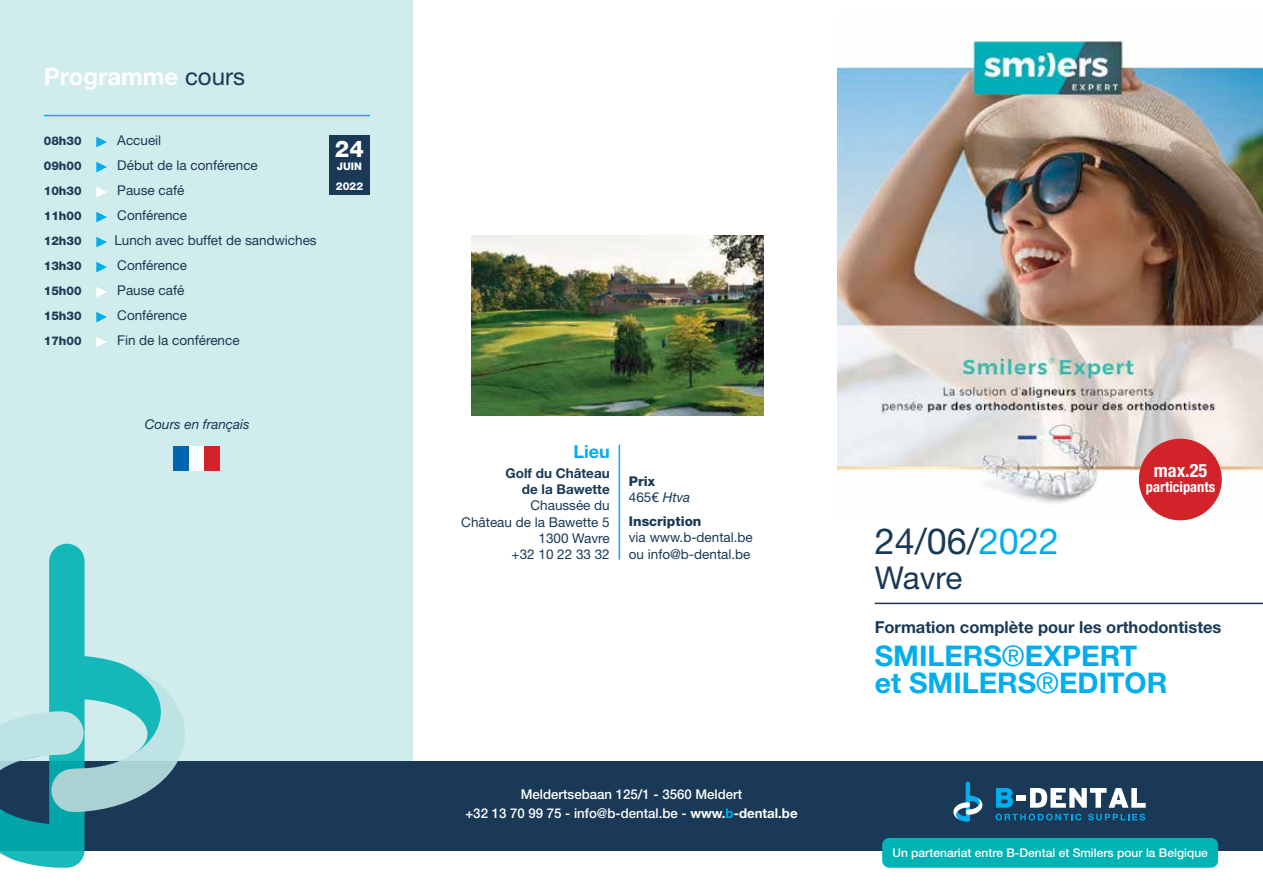
<style>
.page{position:relative;width:1263px;height:893px;background:#fff}
.page>*{position:absolute;margin:0;border:0;box-sizing:border-box;transform-origin:0 0}
.t1{font:36px "Helvetica Neue LT Std";color:#193956}
.t2{font:31.5px "Helvetica Neue LT Std";letter-spacing:-.01em;color:#193956}
.t3{font:700 28.5px/27px "Helvetica Neue LT Std";color:#00aeef}
.t4{font:700 24px "Helvetica Neue LT Std";color:#fff}
.t5{font:800 23.1px "Helvetica Neue LT Std";color:#fff}
.t6{font:700 condensed 18.45px "Helvetica Neue LT Std";color:#fff}
.t7{font:700 18px "Helvetica Neue LT Std";color:#00aeef}
.t8{font:700 16.5px "Helvetica Neue LT Std";color:#193956}
.t9{font:700 condensed 14.55px "Helvetica Neue LT Std";color:#fff}
.t10{font:13.5px/16.2px "Helvetica Neue LT Std";color:#193956}
.t11{font:500 13.5px/19.5px "Helvetica Neue LT Std";color:#fff;text-align:center}
.t12{font:700 13.5px/16.2px "Helvetica Neue LT Std";color:#193956;text-align:right}
.t13{font:800 13.5px/16.2px "Helvetica Neue LT Std";color:#193956}
.t14{font:italic 13.5px "Helvetica Neue LT Std";color:#193956}
.t15{font:500 12px "Helvetica Neue LT Std";color:#fff}
.t16{font:800 12px "Helvetica Neue LT Std";color:#193956}
.t17{font:800 10.8px "Helvetica Neue LT Std";color:#fff}
.t18{font:800 10.5px "Helvetica Neue LT Std";color:#fff}
.s1{font-weight:400;color:#193956}
.s2{font-weight:400}
.s3{font-weight:400;font-style:italic}
.s4{font-weight:700}
.s5{font-weight:700;color:#00aeef}
.s6{color:#00aeef}
</style>
<div class="page">
<img style="left:838px;top:35px;width:425px;height:484px">
<div style="left:0;top:0;width:412px;height:767px;background:#d1ecec"></div>
<div style="left:0;top:761px;width:1263px;height:89px;background:#193956"></div>
<svg style="left:996px;top:788px;width:17px;height:20px"></svg>
<div style="left:1016px;top:795px;width:10px;height:5px;background:#fff"></div>
<svg style="left:1030px;top:788px;width:116px;height:20px"></svg>
<hr style="left:966px;top:782px;width:4px;height:40px;background:#00aeef;border-radius:2px">
<svg style="left:953px;top:795px;width:29px;height:27px"></svg>
<svg style="left:995px;top:814px;width:86px;height:6px"></svg>
<svg style="left:1088px;top:814px;width:57px;height:6px"></svg>
<div style="left:882px;top:838px;width:336px;height:30px;background:#00b3b4;border-radius:7px"></div>
<hr style="left:875px;top:603px;width:388px;height:1px;background:#193956">
<div style="left:1139px;top:439px;width:83px;height:81px;background:#d2232a;border-radius:50%"></div>
<hr style="left:619px;top:445px;width:1px;height:115px;background:#00aeef">
<img style="left:471px;top:236px;width:292px;height:179px">
<svg style="left:96px;top:137px;width:11px;height:10px"></svg>
<svg style="left:96px;top:162px;width:11px;height:10px"></svg>
<svg style="left:96px;top:187px;width:11px;height:10px"></svg>
<svg style="left:96px;top:212px;width:11px;height:10px"></svg>
<svg style="left:96px;top:237px;width:11px;height:10px"></svg>
<svg style="left:96px;top:262px;width:11px;height:10px"></svg>
<svg style="left:96px;top:287px;width:11px;height:10px"></svg>
<svg style="left:96px;top:312px;width:11px;height:10px"></svg>
<svg style="left:96px;top:337px;width:11px;height:10px"></svg>
<div style="left:329px;top:136px;width:41px;height:59px;background:#193956"></div>
<div style="left:49px;top:544px;width:36px;height:324px;background:#15b8b9;border-radius:18px"></div>
<svg style="left:0;top:654px;width:185px;height:214px"></svg>
<hr style="left:44px;top:115px;width:326px;height:1px;background:#00aeef">
<div style="left:173px;top:446px;width:16px;height:25px;background:#0064b1"></div>
<div style="left:189px;top:446px;width:15px;height:25px;background:#fff"></div>
<div style="left:204px;top:446px;width:16px;height:25px;background:#d2232a"></div>
<h3 class="t4" style="left:44px;top:62px;width:203px">Programme <span class="s1">cours</span></h3>
<p class="t16" style="left:44px;top:134px;width:39px">08h30</p>
<p class="t10" style="left:117px;top:132px;width:45px">Accueil</p>
<p class="t16" style="left:44px;top:159px;width:39px">09h00</p>
<p class="t10" style="left:117px;top:157px;width:142px">Début de la conférence</p>
<p class="t16" style="left:44px;top:184px;width:39px">10h30</p>
<p class="t10" style="left:117px;top:182px;width:69px">Pause café</p>
<p class="t16" style="left:44px;top:209px;width:39px">11h00</p>
<p class="t10" style="left:117px;top:207px;width:71px">Conférence</p>
<p class="t16" style="left:44px;top:234px;width:39px">12h30</p>
<p class="t10" style="left:114px;top:232px;width:204px">Lunch avec buffet de sandwiches</p>
<p class="t16" style="left:44px;top:259px;width:39px">13h30</p>
<p class="t10" style="left:117px;top:257px;width:71px">Conférence</p>
<p class="t16" style="left:44px;top:284px;width:39px">15h00</p>
<p class="t10" style="left:117px;top:282px;width:69px">Pause café</p>
<p class="t16" style="left:44px;top:309px;width:39px">15h30</p>
<p class="t10" style="left:117px;top:307px;width:71px">Conférence</p>
<p class="t16" style="left:44px;top:334px;width:39px">17h00</p>
<p class="t10" style="left:117px;top:332px;width:124px">Fin de la conférence</p>
<h3 class="t5" style="left:335px;top:135px;width:31px">24</h3>
<p class="t18" style="left:337px;top:160px;width:27px">JUIN</p>
<p class="t17" style="left:336px;top:180px;width:29px">2022</p>
<p class="t14" style="left:145px;top:416px;width:107px">Cours en français</p>
<h3 class="t7" style="left:573px;top:440px;width:38px">Lieu</h3>
<p class="t12" style="left:505px;top:465px;width:106px">Golf du Château de la Bawette</p>
<p class="t10" style="left:461px;top:497px;width:150px;text-align:right">Chaussée du<br>Château de la Bawette 5<br>1300 Wavre<br>+32 10 22 33 32</p>
<p class="t13" style="left:629px;top:473px;width:63px">Prix<br><span class="s2">465€</span> <span class="s3">Htva</span></p>
<p class="t13" style="left:629px;top:513px;width:74px">Inscription</p>
<p class="t10" style="left:629px;top:529px;width:125px">via www.b-dental.be ou info@b-dental.be</p>
<p class="t11" style="left:465px;top:784px;width:334px">Meldertsebaan 125/1 - 3560 Meldert<br>+32 13 70 99 75 - info@b-dental.be - <span class="s4">www.</span><span class="s5">b</span><span class="s4">-dental.be</span></p>
<h3 class="t6" style="left:1154px;top:460px;width:55px">max.25</h3>
<p class="t9" style="left:1146px;top:478px;width:71px">participants</p>
<h1 class="t1" style="left:875px;top:520px;width:186px">24/06/<span class="s6">2022</span></h1>
<h2 class="t2" style="left:875px;top:559px;width:89px">Wavre</h2>
<p class="t8" style="left:875px;top:617px;width:348px">Formation complète pour les orthodontistes</p>
<h3 class="t3" style="left:875px;top:641px;width:294px">SMILERS<span class="s2">®</span>EXPERT et SMILERS<span class="s2">®</span>EDITOR</h3>
<p class="t15" style="left:892px;top:845px;width:317px">Un partenariat entre B-Dental et Smilers pour la Belgique</p>
</div>
